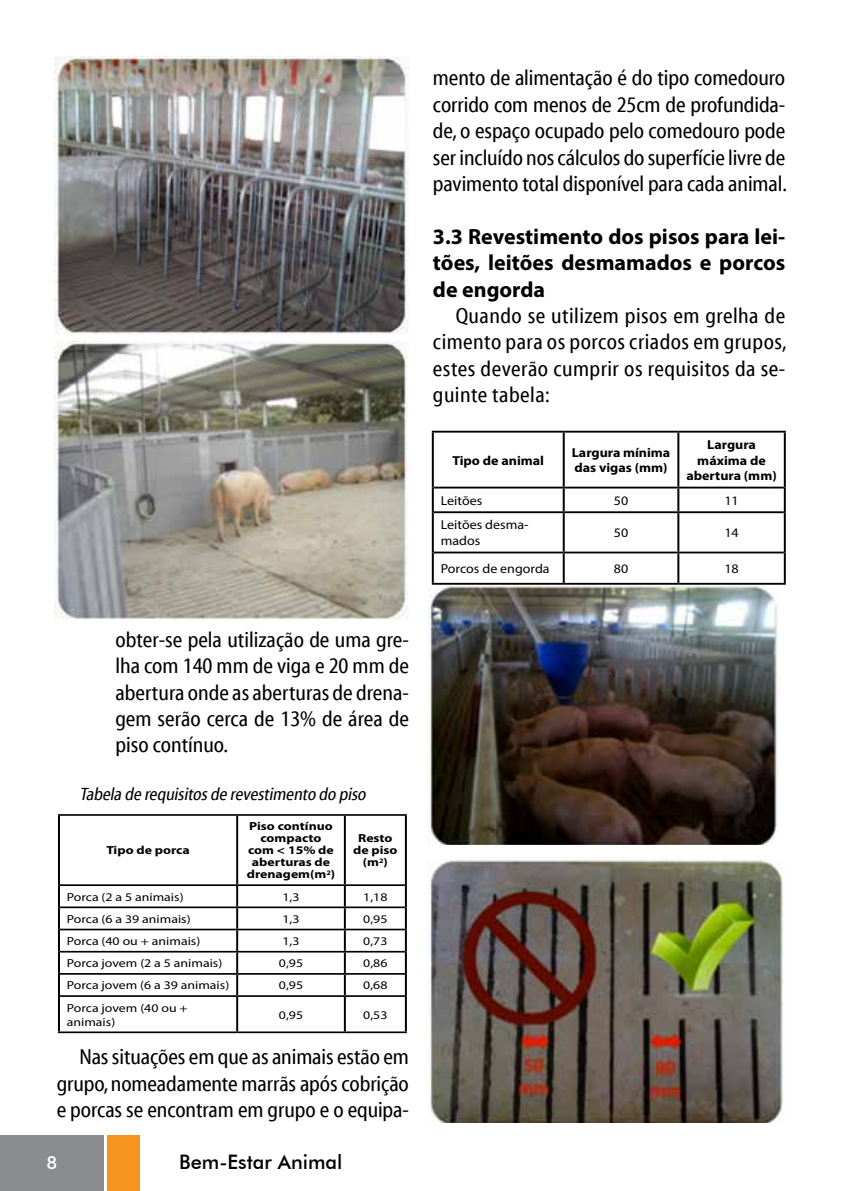
<style>
.page{position:relative;width:842px;height:1191px;background:#fff}
.page>*{position:absolute;margin:0;border:0;box-sizing:border-box;transform-origin:0 0}
.t1{font:22px/26.4px "Myriad Cn Web";letter-spacing:-.005em;color:#000;text-align:justify}
.t2{font:700 22px/26.4px "Myriad Pro";color:#000;text-align:justify}
.t3{font:500 20px "Futura BT";color:#000}
.t4{font:italic 18px "Myriad Cn Web";color:#000}
.t5{font:500 18px "Futura BT";color:#fff}
.t6{font:700 13px/15.6px "Myriad Pro";color:#000;scale:1.08 1}
.t7{font:13px/15.6px "Myriad Pro";color:#000;scale:1.08 1}
.t8{font:11.8px/14px "Myriad Pro";color:#000;scale:1.18 1}
.t9{font:700 11.8px/12px "Myriad Pro";color:#000;text-align:center;scale:1.18 1}
</style>
<div class="page">
<div style="left:0;top:1135px;width:104px;height:56px;background:#8a8c8e"></div>
<div style="left:107px;top:1135px;width:33px;height:56px;background:#f7941e"></div>
<img style="left:428px;top:586px;width:350px;height:258px">
<img style="left:427px;top:859px;width:357px;height:264px">
<hr style="left:432px;top:431px;width:132px;height:1px;background:#000">
<hr style="left:564px;top:431px;width:114px;height:1px;background:#000">
<hr style="left:678px;top:431px;width:108px;height:1px;background:#000">
<hr style="left:434px;top:486px;width:130px;height:2px;background:#000">
<hr style="left:564px;top:486px;width:114px;height:2px;background:#000">
<hr style="left:678px;top:486px;width:106px;height:2px;background:#000">
<hr style="left:434px;top:511px;width:130px;height:2px;background:#000">
<hr style="left:564px;top:511px;width:114px;height:2px;background:#000">
<hr style="left:678px;top:511px;width:106px;height:2px;background:#000">
<hr style="left:434px;top:551px;width:130px;height:2px;background:#000">
<hr style="left:564px;top:551px;width:114px;height:2px;background:#000">
<hr style="left:678px;top:551px;width:106px;height:2px;background:#000">
<hr style="left:432px;top:583px;width:132px;height:2px;background:#000">
<hr style="left:564px;top:583px;width:114px;height:2px;background:#000">
<hr style="left:678px;top:583px;width:108px;height:2px;background:#000">
<hr style="left:432px;top:432px;width:2px;height:55px;background:#000">
<hr style="left:563px;top:432px;width:2px;height:54px;background:#000">
<hr style="left:677px;top:432px;width:2px;height:54px;background:#000">
<hr style="left:784px;top:432px;width:2px;height:55px;background:#000">
<hr style="left:432px;top:487px;width:2px;height:25px;background:#000">
<hr style="left:563px;top:488px;width:2px;height:23px;background:#000">
<hr style="left:677px;top:488px;width:2px;height:23px;background:#000">
<hr style="left:784px;top:487px;width:2px;height:25px;background:#000">
<hr style="left:432px;top:512px;width:2px;height:40px;background:#000">
<hr style="left:563px;top:513px;width:2px;height:38px;background:#000">
<hr style="left:677px;top:513px;width:2px;height:38px;background:#000">
<hr style="left:784px;top:512px;width:2px;height:40px;background:#000">
<hr style="left:432px;top:552px;width:2px;height:31px;background:#000">
<hr style="left:563px;top:553px;width:2px;height:30px;background:#000">
<hr style="left:677px;top:553px;width:2px;height:30px;background:#000">
<hr style="left:784px;top:552px;width:2px;height:31px;background:#000">
<hr style="left:58px;top:814px;width:179px;height:2px;background:#000">
<hr style="left:237px;top:814px;width:108px;height:2px;background:#000">
<hr style="left:345px;top:814px;width:62px;height:2px;background:#000">
<hr style="left:60px;top:884px;width:177px;height:2px;background:#000">
<hr style="left:237px;top:884px;width:108px;height:2px;background:#000">
<hr style="left:345px;top:884px;width:60px;height:2px;background:#000">
<hr style="left:60px;top:906px;width:177px;height:2px;background:#000">
<hr style="left:237px;top:906px;width:108px;height:2px;background:#000">
<hr style="left:345px;top:906px;width:60px;height:2px;background:#000">
<hr style="left:60px;top:928px;width:177px;height:2px;background:#000">
<hr style="left:237px;top:928px;width:108px;height:2px;background:#000">
<hr style="left:345px;top:928px;width:60px;height:2px;background:#000">
<hr style="left:60px;top:951px;width:177px;height:1px;background:#000">
<hr style="left:237px;top:951px;width:108px;height:1px;background:#000">
<hr style="left:345px;top:951px;width:60px;height:1px;background:#000">
<hr style="left:60px;top:973px;width:177px;height:1px;background:#000">
<hr style="left:237px;top:973px;width:108px;height:1px;background:#000">
<hr style="left:345px;top:973px;width:60px;height:1px;background:#000">
<hr style="left:60px;top:995px;width:177px;height:2px;background:#000">
<hr style="left:237px;top:995px;width:108px;height:2px;background:#000">
<hr style="left:345px;top:995px;width:60px;height:2px;background:#000">
<hr style="left:58px;top:1031px;width:179px;height:2px;background:#000">
<hr style="left:237px;top:1031px;width:108px;height:2px;background:#000">
<hr style="left:345px;top:1031px;width:62px;height:2px;background:#000">
<hr style="left:58px;top:816px;width:2px;height:69px;background:#000">
<hr style="left:236px;top:816px;width:2px;height:68px;background:#000">
<hr style="left:344px;top:816px;width:2px;height:68px;background:#000">
<hr style="left:405px;top:816px;width:2px;height:69px;background:#000">
<hr style="left:58px;top:885px;width:2px;height:22px;background:#000">
<hr style="left:236px;top:886px;width:2px;height:20px;background:#000">
<hr style="left:344px;top:886px;width:2px;height:20px;background:#000">
<hr style="left:405px;top:885px;width:2px;height:22px;background:#000">
<hr style="left:58px;top:907px;width:2px;height:22px;background:#000">
<hr style="left:236px;top:908px;width:2px;height:20px;background:#000">
<hr style="left:344px;top:908px;width:2px;height:20px;background:#000">
<hr style="left:405px;top:907px;width:2px;height:22px;background:#000">
<hr style="left:58px;top:929px;width:2px;height:22px;background:#000">
<hr style="left:236px;top:930px;width:2px;height:21px;background:#000">
<hr style="left:344px;top:930px;width:2px;height:21px;background:#000">
<hr style="left:405px;top:929px;width:2px;height:22px;background:#000">
<hr style="left:58px;top:951px;width:2px;height:23px;background:#000">
<hr style="left:236px;top:952px;width:2px;height:21px;background:#000">
<hr style="left:344px;top:952px;width:2px;height:21px;background:#000">
<hr style="left:405px;top:951px;width:2px;height:23px;background:#000">
<hr style="left:58px;top:974px;width:2px;height:22px;background:#000">
<hr style="left:236px;top:974px;width:2px;height:21px;background:#000">
<hr style="left:344px;top:974px;width:2px;height:21px;background:#000">
<hr style="left:405px;top:974px;width:2px;height:22px;background:#000">
<hr style="left:58px;top:996px;width:2px;height:35px;background:#000">
<hr style="left:236px;top:997px;width:2px;height:34px;background:#000">
<hr style="left:344px;top:997px;width:2px;height:34px;background:#000">
<hr style="left:405px;top:996px;width:2px;height:35px;background:#000">
<img style="left:55px;top:57px;width:354px;height:277px">
<img style="left:55px;top:341px;width:354px;height:278px">
<p class="t1" style="left:115px;top:626px;width:295px">obter-se pela utilização de uma gre&shy;lha com 140 mm de viga e 20 mm de abertura onde as aberturas de drena&shy;gem serão cerca de 13% de área de piso contínuo.</p>
<p class="t4" style="left:79px;top:784px;width:291px">Tabela de requisitosde revestimento do piso</p>
<p class="t9" style="left:106px;top:844px;width:72px">Tipo de porca</p>
<p class="t9" style="left:247px;top:820px;width:76px">Piso contínuo compacto com &lt; 15% de aberturas de drenagem(m<sup>2</sup>)</p>
<p class="t9" style="left:353px;top:832px;width:39px">Resto de piso (m<sup>2</sup>)</p>
<p class="t8" style="left:67px;top:889px;width:100px">Porca (2 a 5 animais)</p>
<p class="t8" style="left:282px;top:889px;width:16px">1,3</p>
<p class="t8" style="left:363px;top:889px;width:22px">1,18</p>
<p class="t8" style="left:67px;top:911px;width:106px">Porca (6 a 39 animais)</p>
<p class="t8" style="left:282px;top:911px;width:16px">1,3</p>
<p class="t8" style="left:363px;top:911px;width:22px">0,95</p>
<p class="t8" style="left:67px;top:934px;width:115px">Porca (40 ou + animais)</p>
<p class="t8" style="left:282px;top:934px;width:16px">1,3</p>
<p class="t8" style="left:363px;top:934px;width:22px">0,73</p>
<p class="t8" style="left:67px;top:956px;width:133px">Porca jovem (2 a 5 animais)</p>
<p class="t8" style="left:279px;top:956px;width:22px">0,95</p>
<p class="t8" style="left:363px;top:956px;width:22px">0,86</p>
<p class="t8" style="left:67px;top:978px;width:139px">Porca jovem (6 a 39 animais)</p>
<p class="t8" style="left:279px;top:978px;width:22px">0,95</p>
<p class="t8" style="left:363px;top:978px;width:22px">0,68</p>
<p class="t8" style="left:67px;top:1000px;width:104px">Porca jovem (40 ou + animais)</p>
<p class="t8" style="left:279px;top:1007px;width:22px">0,95</p>
<p class="t8" style="left:363px;top:1007px;width:22px">0,53</p>
<p class="t1" style="left:57px;top:1044px;width:354px;text-indent:23px">Nas situações em que as animais estão em grupo, nomeadamente marrãs após cobrição e porcas se encontram em grupo e o equipa-</p>
<p class="t5" style="left:46px;top:1151px;width:12px">8</p>
<p class="t3" style="left:179px;top:1150px;width:165px">Bem-Estar Animal</p>
<p class="t1" style="left:433px;top:65px;width:355px">mento de alimentação é do tipo comedouro corrido com menos de 25cm de profundida&shy;de, o espaço ocupado pelo comedouro pode ser incluído nos cálculos do superfície livre de pavimento total disponível para cada animal.</p>
<p class="t2" style="left:433px;top:222px;width:354px">3.3 Revestimento dos pisos para lei&shy;tões, leitões desmamados e porcos de engorda</p>
<p class="t1" style="left:433px;top:303px;width:355px;text-indent:23px">Quando se utilizem pisos em grelha de cimento para os porcos criados em grupos, estes deverão cumprir os requisitos da se&shy;guinte tabela:</p>
<p class="t6" style="left:452px;top:452px;width:86px">Tipo de animal</p>
<p class="t6" style="left:572px;top:444px;width:93px">Largura mínima das vigas (mm)</p>
<p class="t6" style="left:686px;top:436px;width:85px;text-align:center">Largura máxima de abertura (mm)</p>
<p class="t7" style="left:441px;top:492px;width:40px">Leitões</p>
<p class="t7" style="left:614px;top:492px;width:15px">50</p>
<p class="t7" style="left:724px;top:492px;width:15px">11</p>
<p class="t7" style="left:441px;top:517px;width:83px">Leitões desma&shy;mados</p>
<p class="t7" style="left:614px;top:525px;width:15px">50</p>
<p class="t7" style="left:724px;top:525px;width:15px">14</p>
<p class="t7" style="left:441px;top:560px;width:102px">Porcos de engorda</p>
<p class="t7" style="left:614px;top:560px;width:15px">80</p>
<p class="t7" style="left:724px;top:560px;width:15px">18</p>
</div>
